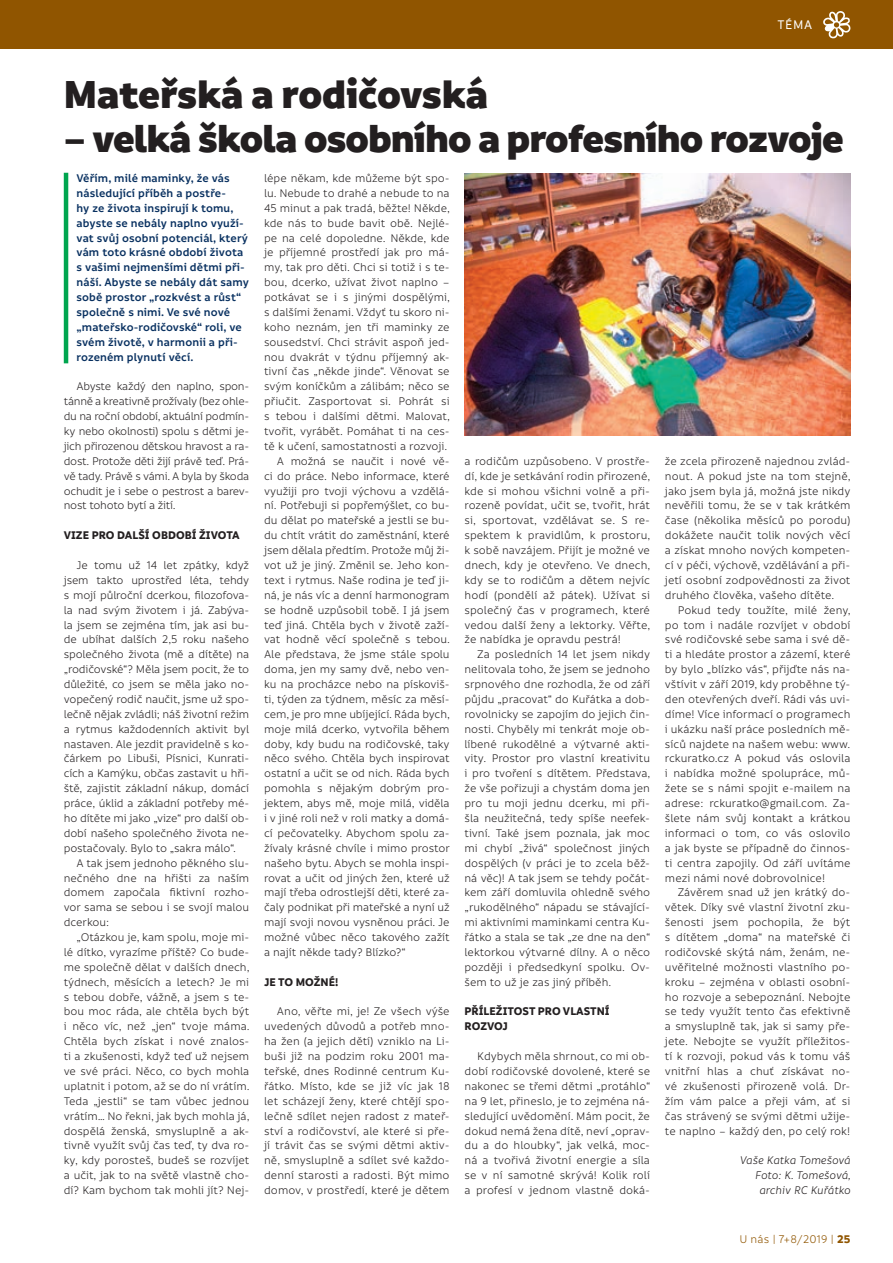
<style>
.page{position:relative;width:893px;height:1263px;background:#fff}
.page>*{position:absolute;margin:0;border:0;box-sizing:border-box;transform-origin:0 0}
.nadpis-01{font:900 42px "Informative";letter-spacing:-.005em;color:#231f20}
.nadpis-01-2{font:900 41.25px "Informative";letter-spacing:-.02em;color:#231f20}
.t1{font:500 13.5px "Informative";color:#fff}
.text{font:12px/14.9px "Informative";letter-spacing:-.005em;color:#231f20;text-align:justify}
.perex{font:600 12px/14.9px "Informative";letter-spacing:.01em;color:#083060}
.nadpis-02{font:700 12px/14.9px "Informative";color:#231f20}
.podpis{font:italic 12px/14.9px "Informative";color:#231f20;text-align:center}
.t2{font:12px "Informative";letter-spacing:.015em;color:#905500}
.s1{font-weight:700}
</style>
<div class="page">
<div style="left:0;top:0;width:893px;height:48px;background:#905500"></div>
<svg style="left:823px;top:11px;width:28px;height:27px"></svg>
<hr style="left:64px;top:173px;width:4px;height:190px;background:#00a54f">
<img style="left:465px;top:173px;width:385px;height:262px">
<p class="t1" style="left:777px;top:18px;width:37px">TÉMA</p>
<p class="nadpis-01" style="left:64px;top:69px;width:426px">Mateřská a rodičovská</p>
<p class="nadpis-01-2" style="left:64px;top:114px;width:781px">– velká škola osobního a profesního rozvoje</p>
<p class="perex" style="left:77px;top:171px;width:174px">Věřím, milé maminky, že vás následující příběh a postře-<br>hy ze života inspirují k tomu, abyste se nebály naplno využí&shy;vat svůj osobní potenciál, který vám toto krásné období života s vašimi nejmenšími dětmi při&shy;náší. Abyste se nebály dát samy sobě prostor „rozkvést a růst“ společně s nimi. Ve své nové „mateřsko-rodičovské“ roli, ve svém životě, v harmonii a při&shy;rozeném plynutí věcí.</p>
<p class="text" style="left:64px;top:379px;width:187px;text-indent:13px">Abyste každý den naplno, spon&shy;tánně a kreativně prožívaly (bez ohle&shy;du na roční období, aktuální podmín&shy;ky nebo okolnosti) spolu s dětmi je&shy;jich přirozenou dětskou hravost a ra&shy;dost. Protože děti žijí právě teď. Prá&shy;vě tady. Právě s vámi. A byla by škoda ochudit je i sebe o pestrost a barev&shy;nost tohoto bytí a žití.</p>
<p class="nadpis-02" style="left:64px;top:528px;width:177px">VIZE PRO DALŠÍ OBDOBÍ ŽIVOTA</p>
<p class="text" style="left:64px;top:558px;width:187px;text-indent:13px">Je tomu už 14 let zpátky, když jsem takto uprostřed léta, tehdy s mojí půlroční dcerkou, filozofova&shy;la nad svým životem i já. Zabýva&shy;la jsem se zejména tím, jak asi bu&shy;de ubíhat dalších 2,5 roku našeho společného života (mě a dítěte) na „rodičovské“? Měla jsem pocit, že to důležité, co jsem se měla jako no&shy;vopečený rodič naučit, jsme už spo&shy;lečně nějak zvládli; náš životní režim a rytmus každodenních aktivit byl nastaven. Ale jezdit pravidelně s ko&shy;čárkem po Libuši, Písnici, Kunrati&shy;cích a Kamýku, občas zastavit u hři&shy;ště, zajistit základní nákup, domácí práce, úklid a základní potřeby mé&shy;ho dítěte mi jako „vize“ pro další ob&shy;dobí našeho společného života ne&shy;postačovaly. Bylo to „sakra málo“.</p>
<p class="text" style="left:64px;top:856px;width:187px;text-indent:13px">A tak jsem jednoho pěkného slu&shy;nečného dne na hřišti za naším domem započala fiktivní rozho&shy;vor sama se sebou i se svojí malou dcerkou:</p>
<p class="text" style="left:64px;top:930px;width:187px;text-indent:13px">„Otázkou je, kam spolu, moje mi&shy;lé dítko, vyrazíme příště? Co bude&shy;me společně dělat v dalších dnech, týdnech, měsících a letech? Je mi s tebou dobře, vážně, a jsem s te&shy;bou moc ráda, ale chtěla bych být i něco víc, než „jen“ tvoje máma.<br>Chtěla bych získat i nové znalos&shy;ti a zkušenosti, když teď už nejsem ve své práci. Něco, co bych mohla uplatnit i potom, až se do ní vrátím.<br>Teda „jestli“ se tam vůbec jednou vrátím… No řekni, jak bych mohla já, dospělá ženská, smysluplně a ak&shy;tivně využít svůj čas teď, ty dva ro&shy;ky, kdy porosteš, budeš se rozvíjet a učit, jak to na světě vlastně cho&shy;dí? Kam bychom tak mohli jít? Nej-</p>
<p class="text" style="left:264px;top:171px;width:187px">lépe někam, kde můžeme být spo&shy;lu. Nebude to drahé a nebude to na 45 minut a pak tradá, běžte! Někde, kde nás to bude bavit obě. Nejlé&shy;pe na celé dopoledne. Někde, kde je příjemné prostředí jak pro má&shy;my, tak pro děti. Chci si totiž i s te&shy;bou, dcerko, užívat život naplno − potkávat se i s jinými dospělými, s dalšími ženami. Vždyť tu skoro ni&shy;koho neznám, jen tři maminky ze sousedství. Chci strávit aspoň jed&shy;nou dvakrát v týdnu příjemný ak&shy;tivní čas „někde jinde“. Věnovat se svým koníčkům a zálibám; něco se přiučit. Zasportovat si. Pohrát si s tebou i dalšími dětmi. Malovat, tvořit, vyrábět. Pomáhat ti na ces&shy;tě k učení, samostatnosti a rozvoji.</p>
<p class="text" style="left:264px;top:454px;width:187px;text-indent:13px">A možná se naučit i nové vě&shy;ci do práce. Nebo informace, které využiji pro tvoji výchovu a vzdělá&shy;ní. Potřebuji si popřemýšlet, co bu&shy;du dělat po mateřské a jestli se bu&shy;du chtít vrátit do zaměstnání, které jsem dělala předtím. Protože můj ži&shy;vot už je jiný. Změnil se. Jeho kon&shy;text i rytmus. Naše rodina je teď ji&shy;ná, je nás víc a denní harmonogram se hodně uzpůsobil tobě. I já jsem teď jiná. Chtěla bych v životě zaží&shy;vat hodně věcí společně s tebou.<br>Ale představa, že jsme stále spolu doma, jen my samy dvě, nebo ven&shy;ku na procházce nebo na pískoviš&shy;ti, týden za týdnem, měsíc za měsí&shy;cem, je pro mne ubíjející. Ráda bych, moje milá dcerko, vytvořila během doby, kdy budu na rodičovské, taky něco svého. Chtěla bych inspirovat ostatní a učit se od nich. Ráda bych pomohla s nějakým dobrým pro&shy;jektem, abys mě, moje milá, viděla i v jiné roli než v roli matky a domá&shy;cí pečovatelky. Abychom spolu za&shy;žívaly krásné chvíle i mimo prostor našeho bytu. Abych se mohla inspi&shy;rovat a učit od jiných žen, které už mají třeba odrostlejší děti, které za&shy;čaly podnikat při mateřské a nyní už mají svoji novou vysněnou práci. Je možné vůbec něco takového zažít a najít někde tady? Blízko?“</p>
<p class="nadpis-02" style="left:264px;top:975px;width:76px">JE TO MOŽNÉ!</p>
<p class="text" style="left:264px;top:1004px;width:187px;text-indent:13px">Ano, věřte mi, je! Ze všech výše uvedených důvodů a potřeb mno&shy;ha žen (a jejich dětí) vzniklo na Li&shy;buši již na podzim roku 2001 ma&shy;teřské, dnes Rodinné centrum Ku&shy;řátko. Místo, kde se již víc jak 18 let scházejí ženy, které chtějí spo&shy;lečně sdílet nejen radost z mateř&shy;ství a rodičovství, ale které si pře&shy;jí trávit čas se svými dětmi aktiv&shy;ně, smysluplně a sdílet své každo&shy;denní starosti a radosti. Být mimo domov, v prostředí, které je dětem</p>
<p class="text" style="left:465px;top:454px;width:187px">a rodičům uzpůsobeno. V prostře&shy;dí, kde je setkávání rodin přirozené, kde si mohou všichni volně a při&shy;rozeně povídat, učit se, tvořit, hrát si, sportovat, vzdělávat se. S re&shy;spektem k pravidlům, k prostoru, k sobě navzájem. Přijít je možné ve dnech, kdy je otevřeno. Ve dnech, kdy se to rodičům a dětem nejvíc hodí (pondělí až pátek). Užívat si společný čas v programech, které vedou další ženy a lektorky. Věřte, že nabídka je opravdu pestrá!</p>
<p class="text" style="left:465px;top:647px;width:187px;text-indent:13px">Za posledních 14 let jsem nikdy nelitovala toho, že jsem se jednoho srpnového dne rozhodla, že od září půjdu „pracovat“ do Kuřátka a dob&shy;rovolnicky se zapojím do jejich čin&shy;nosti. Chyběly mi tenkrát moje ob&shy;líbené rukodělné a výtvarné akti&shy;vity. Prostor pro vlastní kreativitu i pro tvoření s dítětem. Představa, že vše pořizuji a chystám doma jen pro tu moji jednu dcerku, mi při&shy;šla neužitečná, tedy spíše neefek&shy;tivní. Také jsem poznala, jak moc mi chybí „živá“ společnost jiných dospělých (v práci je to zcela běž&shy;ná věc)! A tak jsem se tehdy počát&shy;kem září domluvila ohledně svého „rukodělného“ nápadu se stávající&shy;mi aktivními maminkami centra Ku&shy;řátko a stala se tak „ze dne na den“ lektorkou výtvarné dílny. A o něco později i předsedkyní spolku. Ov&shy;šem to už je zas jiný příběh.</p>
<p class="nadpis-02" style="left:465px;top:1004px;width:147px">PŘÍLEŽITOST PRO VLASTNÍ<br>ROZVOJ</p>
<p class="text" style="left:465px;top:1049px;width:187px;text-indent:13px">Kdybych měla shrnout, co mi ob&shy;dobí rodičovské dovolené, které se nakonec se třemi dětmi „protáhlo“ na 9 let, přineslo, je to zejména ná&shy;sledující uvědomění. Mám pocit, že dokud nemá žena dítě, neví „oprav&shy;du a do hloubky“, jak velká, moc&shy;ná a tvořivá životní energie a síla se v ní samotné skrývá! Kolik rolí a profesí v jednom vlastně doká-</p>
<p class="text" style="left:665px;top:454px;width:187px">že zcela přirozeně najednou zvlád&shy;nout. A pokud jste na tom stejně, jako jsem byla já, možná jste nikdy nevěřili tomu, že se v tak krátkém čase (několika měsíců po porodu) dokážete naučit tolik nových věcí a získat mnoho nových kompeten&shy;cí v péči, výchově, vzdělávání a při&shy;jetí osobní zodpovědnosti za život druhého člověka, vašeho dítěte.</p>
<p class="text" style="left:665px;top:603px;width:187px;text-indent:13px">Pokud tedy toužíte, milé ženy, po tom i nadále rozvíjet v období své rodičovské sebe sama i své dě&shy;ti a hledáte prostor a zázemí, které by bylo „blízko vás“, přijďte nás na&shy;vštívit v září 2019, kdy proběhne tý&shy;den otevřených dveří. Rádi vás uvi&shy;díme! Více informací o programech i ukázku naší práce posledních mě&shy;síců najdete na našem webu: www. rckuratko.cz A pokud vás oslovila i nabídka možné spolupráce, mů&shy;žete se s námi spojit e-mailem na adrese: rckuratko@gmail.com. Za&shy;šlete nám svůj kontakt a krátkou informaci o tom, co vás oslovilo a jak byste se případně do činnos&shy;ti centra zapojily. Od září uvítáme mezi námi nové dobrovolnice!</p>
<p class="text" style="left:665px;top:885px;width:187px;text-indent:13px">Závěrem snad už jen krátký do&shy;větek. Díky své vlastní životní zku&shy;šenosti jsem pochopila, že být s dítětem „doma“ na mateřské či rodičovské skýtá nám, ženám, ne&shy;uvěřitelné možnosti vlastního po&shy;kroku − zejména v oblasti osobní&shy;ho rozvoje a sebepoznání. Nebojte se tedy využít tento čas efektivně a smysluplně tak, jak si samy pře&shy;jete. Nebojte se využít příležitos&shy;tí k rozvoji, pokud vás k tomu váš vnitřní hlas a chuť získávat no&shy;vé zkušenosti přirozeně volá. Dr&shy;žím vám palce a přeji vám, ať si čas strávený se svými dětmi užije&shy;te naplno − každý den, po celý rok!</p>
<p class="podpis" style="left:739px;top:1153px;width:113px">Vaše Katka Tomešová</p>
<p class="podpis" style="left:755px;top:1168px;width:98px">Foto: K. Tomešová, archiv RC Kuřátko</p>
<p class="t2" style="left:739px;top:1233px;width:113px">U nás | 7+8/2019 | <span class="s1">25</span></p>
</div>
